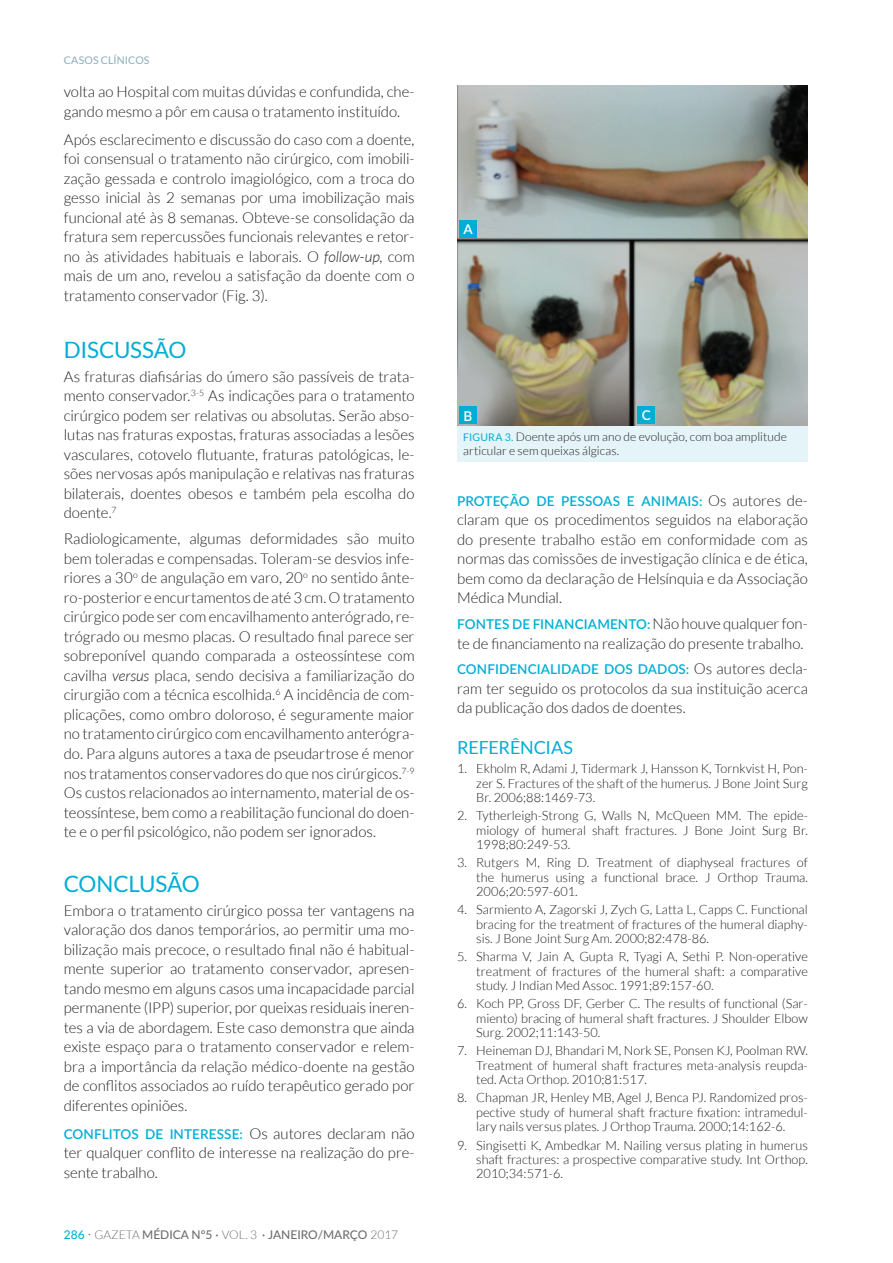
<style>
.page{position:relative;width:893px;height:1263px;background:#fff}
.page>*{position:absolute;margin:0;border:0;box-sizing:border-box;transform-origin:0 0}
.t1{font:22.5px "Lato";letter-spacing:-.01em;color:#00aed5}
.t2{font:18px "Lato";letter-spacing:-.015em;color:#00aed5}
.t3{font:300 15px/19.5px "Lato";letter-spacing:-.005em;color:#231f20;text-align:justify}
.t4{font:600 13.5px "Lato";letter-spacing:.01em;color:#00aed5}
.t5{font:600 13.5px "Lato";color:#fff}
.t6{font:300 12.75px/14.2px "Lato";color:#231f20;text-align:justify}
.t7{font:300 12px/14.4px "Lato";letter-spacing:.005em;color:#231f20}
.t8{font:500 12px "Lato";color:#6c6d70}
.t9{font:10.5px "Lato";letter-spacing:.015em;color:#8aacbc}
.s1{font-style:italic}
.s2{font-weight:300;font-size:15px;color:#231f20}
.s3{color:#00aed5}
.s4{font-weight:300;font-size:15px}
.s5{font-weight:300}
.s6{font-weight:400;font-size:10.5px;color:#00aed5}
</style>
<div class="page">
<div style="left:457px;top:425px;width:351px;height:36px;background:#e4f4f9"></div>
<img style="left:457px;top:85px;width:351px;height:340px">
<div style="left:459px;top:220px;width:17px;height:17px;background:#00aed5"></div>
<div style="left:459px;top:407px;width:17px;height:17px;background:#00aed5"></div>
<div style="left:638px;top:406px;width:17px;height:17px;background:#00aed5"></div>
<p class="t9" style="left:64px;top:54px;width:87px">CASOS CLÍNICOS</p>
<p class="t3" style="left:64px;top:82px;width:352px">volta ao Hospital com muitas dúvidas e confundida, che&shy;gando mesmo a pôr em causa o tratamento instituído.</p>
<p class="t3" style="left:64px;top:130px;width:352px">Após esclarecimento e discussão do caso com a doente, foi consensual o tratamento não cirúrgico, com imobili&shy;zação gessada e controlo imagiológico, com a troca do gesso inicial às 2 semanas por uma imobilização mais funcional até às 8 semanas. Obteve-se consolidação da fratura sem repercussões funcionais relevantes e retor&shy;no às atividades habituais e laborais. O <span class="s1">follow-up</span>, com mais de um ano, revelou a satisfação da doente com o tratamento conservador (Fig. 3).</p>
<h1 class="t1" style="left:64px;top:337px;width:124px">DISCUSSÃO</h1>
<p class="t3" style="left:64px;top:366px;width:352px">As fraturas diafisárias do úmero são passíveis de trata&shy;mento conservador.<sup>3-5</sup> As indicações para o tratamento cirúrgico podem ser relativas ou absolutas. Serão abso&shy;lutas nas fraturas expostas, fraturas associadas a lesões vasculares, cotovelo flutuante, fraturas patológicas, le&shy;sões nervosas após manipulação e relativas nas fraturas bilaterais, doentes obesos e também pela escolha do doente.<sup>7</sup></p>
<p class="t3" style="left:64px;top:529px;width:352px">Radiologicamente, algumas deformidades são muito bem toleradas e compensadas. Toleram-se desvios infe&shy;riores a 30<sup>o</sup> de angulação em varo, 20<sup>o</sup> no sentido ânte&shy;ro-posterior e encurtamentos de até 3 cm. O tratamento cirúrgico pode ser com encavilhamento anterógrado, re&shy;trógrado ou mesmo placas. O resultado final parece ser sobreponível quando comparada a osteossíntese com cavilha <span class="s1">versus</span> placa, sendo decisiva a familiarização do cirurgião com a técnica escolhida.<sup>6</sup> A incidência de com&shy;plicações, como ombro doloroso, é seguramente maior no tratamento cirúrgico com encavilhamento anterógra&shy;do. Para alguns autores a taxa de pseudartrose é menor nos tratamentos conservadores do que nos cirúrgicos.<sup>7-9<br></sup>Os custos relacionados ao internamento, material de os&shy;teossíntese, bem como a reabilitação funcional do doen&shy;te e o perfil psicológico, não podem ser ignorados.</p>
<h1 class="t1" style="left:64px;top:871px;width:138px">CONCLUSÃO</h1>
<p class="t3" style="left:64px;top:900px;width:352px">Embora o tratamento cirúrgico possa ter vantagens na valoração dos danos temporários, ao permitir uma mo&shy;bilização mais precoce, o resultado final não é habitual&shy;mente superior ao tratamento conservador, apresen&shy;tando mesmo em alguns casos uma incapacidade parcial permanente (IPP) superior, por queixas residuais ineren&shy;tes a via de abordagem. Este caso demonstra que ainda existe espaço para o tratamento conservador e relem&shy;bra a importância da relação médico-doente na gestão de conflitos associados ao ruído terapêutico gerado por diferentes opiniões.</p>
<p class="t4" style="left:64px;top:1124px;width:352px">CONFLITOS DE INTERESSE: <span class="s2">O</span><span class="s2">s autores declaram não</span></p>
<p class="t3" style="left:64px;top:1143px;width:352px">ter qualquer conflito de interesse na realização do pre&shy;sente trabalho.</p>
<p class="t8" style="left:64px;top:1226px;width:336px"><span class="s3">286</span> <span class="s4">·</span> <span class="s5">GAZETA</span> MÉDICA Nº5 · <span class="s5">VOL. 3</span> · JANEIRO/MARÇO <span class="s5">2017</span></p>
<p class="t5" style="left:463px;top:219px;width:11px">A</p>
<p class="t5" style="left:463px;top:406px;width:10px">B</p>
<p class="t5" style="left:642px;top:405px;width:10px">C</p>
<p class="t7" style="left:463px;top:429px;width:325px"><span class="s6">FIGURA 3.</span> Doente após um ano de evolução, com boa amplitude articular e sem queixas álgicas.</p>
<p class="t4" style="left:457px;top:491px;width:352px">PROTEÇÃO DE PESSOAS E ANIMAIS: <span class="s2">Os autores de-</span></p>
<p class="t3" style="left:457px;top:510px;width:352px">claram que os procedimentos seguidos na elaboração do presente trabalho estão em conformidade com as normas das comissões de investigação clínica e de ética, bem como da declaração de Helsínquia e da Associação Médica Mundial.</p>
<p class="t4" style="left:457px;top:614px;width:352px">FONTES DE FINANCIAMENTO: <span class="s2">Não houve qualquer fon-</span></p>
<p class="t3" style="left:457px;top:633px;width:348px">te de financiamento na realização do presente trabalho.</p>
<p class="t4" style="left:457px;top:660px;width:352px">CONFIDENCIALIDADE DOS DADOS: <span class="s2">Os autores decla-</span></p>
<p class="t3" style="left:457px;top:679px;width:352px">ram ter seguido os protocolos da sua instituição acerca da publicação dos dados de doentes.</p>
<p class="t2" style="left:457px;top:737px;width:117px">REFERÊNCIAS</p>
<p class="t6" style="left:476px;top:762px;width:333px;text-indent:-19px">1. Ekholm R, Adami J, Tidermark J, Hansson K, Tornkvist H, Pon&shy;zer S. Fractures of the shaft of the humerus. J Bone Joint Surg Br. 2006;88:1469-73.</p>
<p class="t6" style="left:476px;top:809px;width:333px;text-indent:-19px">2. Tytherleigh-Strong G, Walls N, McQueen MM. The epide&shy;miology of humeral shaft fractures. J Bone Joint Surg Br.<br>1998;80:249-53.</p>
<p class="t6" style="left:476px;top:856px;width:333px;text-indent:-19px">3. Rutgers M, Ring D. Treatment of diaphyseal fractures of the humerus using a functional brace. J Orthop Trauma.<br>2006;20:597-601.</p>
<p class="t6" style="left:476px;top:903px;width:333px;text-indent:-19px">4. Sarmiento A, Zagorski J, Zych G, Latta L, Capps C. Functional bracing for the treatment of fractures of the humeral diaphy&shy;sis. J Bone Joint Surg Am. 2000;82:478-86.</p>
<p class="t6" style="left:476px;top:950px;width:333px;text-indent:-19px">5. Sharma V, Jain A, Gupta R, Tyagi A, Sethi P. Non-operative treatment of fractures of the humeral shaft: a comparative study. J Indian Med Assoc. 1991;89:157-60.</p>
<p class="t6" style="left:476px;top:997px;width:333px;text-indent:-19px">6. Koch PP, Gross DF, Gerber C. The results of functional (Sar&shy;miento) bracing of humeral shaft fractures. J Shoulder Elbow Surg. 2002;11:143-50.</p>
<p class="t6" style="left:476px;top:1044px;width:333px;text-indent:-19px">7. Heineman DJ, Bhandari M, Nork SE, Ponsen KJ, Poolman RW.<br>Treatment of humeral shaft fractures meta-analysis reupda&shy;ted. Acta Orthop. 2010;81:517.</p>
<p class="t6" style="left:476px;top:1091px;width:333px;text-indent:-19px">8. Chapman JR, Henley MB, Agel J, Benca PJ. Randomized pros&shy;pective study of humeral shaft fracture fixation: intramedul&shy;lary nails versus plates. J Orthop Trauma. 2000;14:162-6.</p>
<p class="t6" style="left:476px;top:1138px;width:333px;text-indent:-19px">9. Singisetti K, Ambedkar M. Nailing versus plating in humerus shaft fractures: a prospective comparative study. Int Orthop.<br>2010;34:571-6.</p>
</div>
